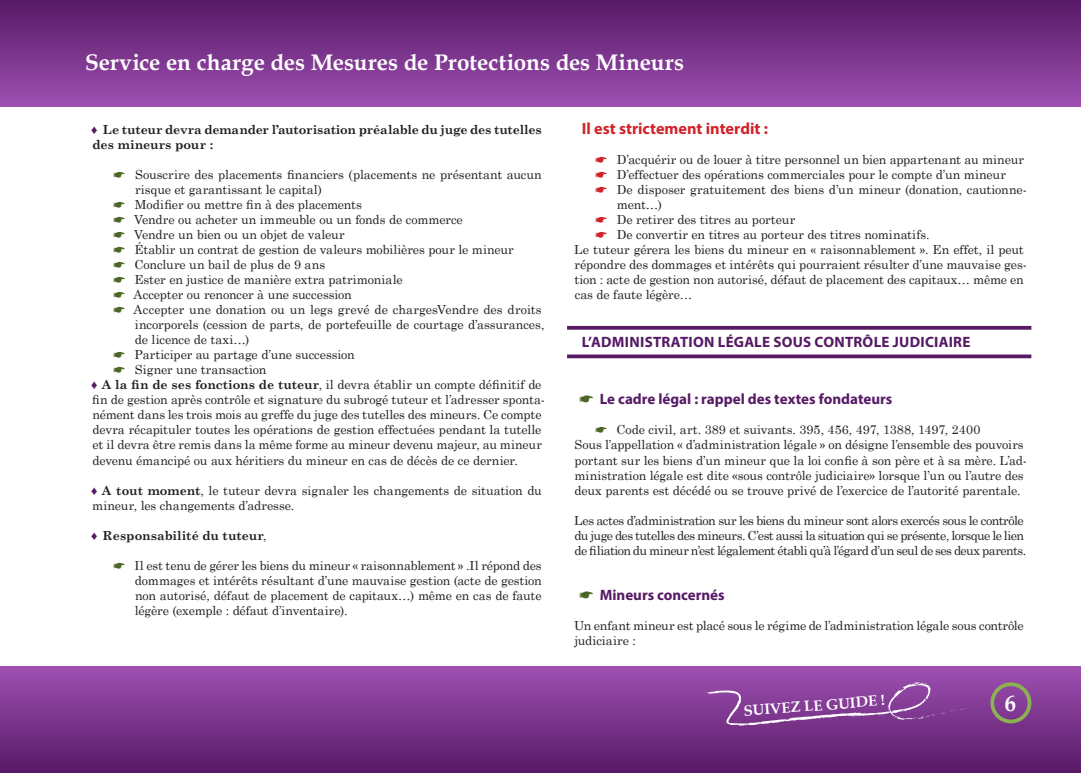
<style>
.page{position:relative;width:1081px;height:773px;background:#fff}
.page>*{position:absolute;margin:0;border:0;box-sizing:border-box;transform-origin:0 0}
.t1{font:700 22.5px "Book Antiqua";letter-spacing:.005em;color:#fff}
.t2{font:700 16.25px "Myriad Pro";color:#d1232a}
.t3{font:700 15px "Myriad Pro";color:#561a65}
.t4{font:700 14.88px "Book Antiqua";color:#fff}
.t5{font:12.5px/15px "Century Schoolbook";letter-spacing:-.01em;color:#231f20}
.t6{font:12.5px/15px "Century Schoolbook";letter-spacing:-.04em;color:#231f20}
.t7{font:700 12.5px/15px "Century Schoolbook";letter-spacing:-.01em;color:#231f20}
.s1{font-family:"Book Antiqua";font-weight:400;color:#561a65}
.s2{font-family:"Book Antiqua";color:#561a65}
.s3{font-weight:700}
.s4{font-weight:400}
</style>
<div class="page">
<hr style="left:567px;top:326px;width:464px;height:3px;background:#561a65">
<svg style="left:567px;top:354px;width:464px;height:4px;background:#6b3778"></svg>
<div style="left:0;top:666px;width:1081px;height:106px;background:linear-gradient(to bottom,#9f51b2,#581b67)"></div>
<div style="left:0;top:0;width:1081px;height:106px;background:linear-gradient(to bottom,#561965,#9d4fb0)"></div>
<div style="left:990px;top:682px;width:41px;height:41px;border:4px solid #8bb250;border-radius:50%"></div>
<svg style="left:704px;top:682px;width:266px;height:43px;background:#8d499e"></svg>
<h1 class="t1" style="left:85px;top:47px;width:600px">Service en charge des Mesures de Protections des Mineurs</h1>
<p class="t7" style="left:91px;top:122px;width:452px"><span class="s1">♦</span> Le tuteur devra demander l’autorisation préalable du juge des tutelles des mineurs pour :</p>
<p class="t5" style="left:135px;top:166px;width:408px">Souscrire des placements financiers (placements ne présentant aucun</p>
<p class="t5" style="left:135px;top:181px;width:188px">risque et garantissant le capital)</p>
<p class="t5" style="left:135px;top:196px;width:228px">Modifier ou mettre fin à des placements</p>
<p class="t5" style="left:134px;top:211px;width:330px">Vendre ou acheter un immeuble ou un fonds de commerce</p>
<p class="t5" style="left:134px;top:226px;width:212px">Vendre un bien ou un objet de valeur</p>
<p class="t5" style="left:134px;top:241px;width:381px">Établir un contrat de gestion de valeurs mobilières pour le mineur</p>
<p class="t5" style="left:134px;top:256px;width:192px">Conclure un bail de plus de 9 ans</p>
<p class="t5" style="left:134px;top:271px;width:270px">Ester en justice de manière extra patrimoniale</p>
<p class="t5" style="left:134px;top:286px;width:220px">Accepter ou renoncer à une succession</p>
<p class="t5" style="left:134px;top:301px;width:409px">Accepter une donation ou un legs grevé de chargesVendre des droits</p>
<p class="t5" style="left:135px;top:316px;width:411px">incorporels (cession de parts, de portefeuille de courtage d’assurances,</p>
<p class="t5" style="left:135px;top:331px;width:116px">de licence de taxi…)</p>
<p class="t5" style="left:135px;top:346px;width:222px">Participer au partage d’une succession</p>
<p class="t5" style="left:135px;top:361px;width:133px">Signer une transaction</p>
<p class="t5" style="left:91px;top:376px;width:452px"><span class="s2">♦</span> <span class="s3">A la fin de ses fonctions de tuteur</span>, il devra établir un compte définitif de</p>
<p class="t5" style="left:92px;top:391px;width:454px">fin de gestion après contrôle et signature du subrogé tuteur et l’adresser sponta-</p>
<p class="t5" style="left:92px;top:406px;width:450px">nément dans les trois mois au greffe du juge des tutelles des mineurs. Ce compte</p>
<p class="t5" style="left:92px;top:421px;width:451px">devra récapituler toutes les opérations de gestion effectuées pendant la tutelle</p>
<p class="t5" style="left:93px;top:436px;width:451px">et il devra être remis dans la même forme au mineur devenu majeur, au mineur</p>
<p class="t5" style="left:92px;top:451px;width:427px">devenu émancipé ou aux héritiers du mineur en cas de décès de ce dernier.</p>
<p class="t5" style="left:91px;top:481px;width:452px"><span class="s2">♦</span> <span class="s3">A tout moment</span>, le tuteur devra signaler les changements de situation du mineur, les changements d’adresse.</p>
<p class="t7" style="left:91px;top:527px;width:177px"><span class="s1">♦</span> Responsabilité du tuteur<span class="s4">,</span></p>
<p class="t5" style="left:135px;top:556px;width:409px;text-align:justify">Il est tenu de gérer les biens du mineur « raisonnablement » .Il répond des dommages et intérêts résultant d’une mauvaise gestion (acte de gestion non autorisé, défaut de placement de capitaux…) même en cas de faute légère (exemple : défaut d’inventaire).</p>
<h2 class="t2" style="left:582px;top:118px;width:188px">Il est strictement interdit :</h2>
<p class="t5" style="left:617px;top:151px;width:409px">D’acquérir ou de louer à titre personnel un bien appartenant au mineur</p>
<p class="t5" style="left:617px;top:166px;width:391px">D’effectuer des opérations commerciales pour le compte d’un mineur</p>
<p class="t5" style="left:617px;top:181px;width:412px">De disposer gratuitement des biens d’un mineur (donation, cautionne-</p>
<p class="t5" style="left:617px;top:196px;width:47px">ment…)</p>
<p class="t5" style="left:617px;top:211px;width:180px">De retirer des titres au porteur</p>
<p class="t5" style="left:617px;top:226px;width:314px">De convertir en titres au porteur des titres nominatifs.</p>
<p class="t5" style="left:574px;top:241px;width:451px">Le tuteur gérera les biens du mineur en « raisonnablement ». En effet, il peut</p>
<p class="t5" style="left:575px;top:256px;width:454px">répondre des dommages et intérêts qui pourraient résulter d’une mauvaise ges-</p>
<p class="t5" style="left:574px;top:271px;width:451px">tion : acte de gestion non autorisé, défaut de placement des capitaux… même en</p>
<p class="t5" style="left:575px;top:286px;width:119px">cas de faute légère…</p>
<p class="t3" style="left:582px;top:332px;width:390px">L’ADMINISTRATION LÉGALE SOUS CONTRÔLE JUDICIAIRE</p>
<p class="t3" style="left:600px;top:389px;width:294px">Le cadre légal : rappel des textes fondateurs</p>
<p class="t5" style="left:574px;top:421px;width:454px;text-align:center">Code civil, art. 389 et suivants. 395, 456, 497, 1388, 1497, 2400<br>Sous l’appellation « d’administration légale » on désigne l’ensemble des pouvoirs portant sur les biens d’un mineur que la loi confie à son père et à sa mère. L’ad&shy;ministration légale est dite «sous contrôle judiciaire» lorsque l’un ou l’autre des deux parents est décédé ou se trouve privé de l’exercice de l’autorité parentale.</p>
<p class="t6" style="left:574px;top:511px;width:454px">Les actes d’administration sur les biens du mineur sont alors exercés sous le contrôle du juge des tutelles des mineurs. C’est aussi la situation qui se présente, lorsque le lien de filiation du mineur n’est légalement établi qu’à l’égard d’un seul de ses deux parents.</p>
<p class="t3" style="left:600px;top:584px;width:127px">Mineurs concernés</p>
<p class="t5" style="left:574px;top:616px;width:451px">Un enfant mineur est placé sous le régime de l’administration légale sous contrôle judiciaire :</p>
<p class="t4" style="left:743px;top:700px;width:143px;rotate:-4deg">SUIVEZ LE GUIDE !</p>
<h1 class="t1" style="left:1005px;top:688px;width:13px">6</h1>
</div>
